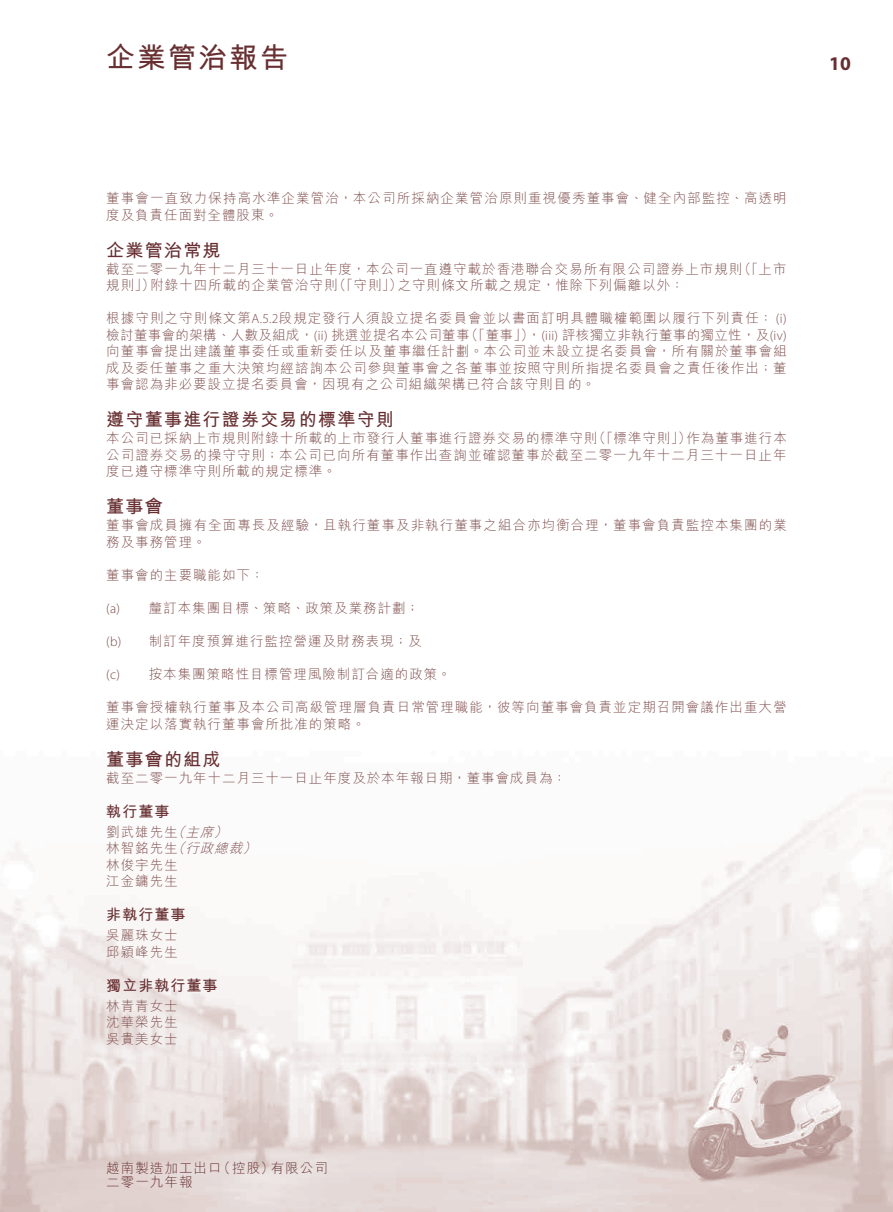
<style>
.page{position:relative;width:893px;height:1212px;background:#fff}
.page>*{position:absolute;margin:0;border:0;box-sizing:border-box;transform-origin:0 0}
.t1{font:700 28.5px "M Hei HK";letter-spacing:.08em;color:#672f31}
.t2{font:700 19.5px "Myriad Pro";color:#672f31}
._01_H1{font:700 18px "M Hei HK";letter-spacing:.07em;color:#672f31}
._02_H2{font:700 15px "M Hei HK";letter-spacing:.07em;color:#672f31}
._00_txt{font:300 13.5px/16.5px "M Hei HK";letter-spacing:.075em;color:#7d4d4b}
.t3{font:300 13.5px/14.4px "M Hei HK";letter-spacing:.08em;color:#672f31}
._00_txt-2{font:italic 300 13.5px "M Hei HK";color:#7d4d4b}
._00_txt-3{font:300 13.5px "Myriad Pro";color:#7d4d4b}
.s1{font-family:"Myriad Pro"}
</style>
<div class="page">
<img style="left:0;top:789px;width:893px;height:423px">
<h1 class="t1" style="left:106px;top:37px;width:184px">企業管治報告</h1>
<h2 class="t2" style="left:829px;top:51px;width:23px">10</h2>
<p class="_00_txt" style="left:106px;top:190px;width:682px">董事會一直致力保持高水準企業管治，本公司所採納企業管治原則重視優秀董事會、健全內部監控、高透明度及負責任面對全體股東。</p>
<p class="_01_H1" style="left:106px;top:237px;width:116px">企業管治常規</p>
<p class="_00_txt" style="left:738px;top:260px;width:50px">（「上市</p>
<p class="_00_txt" style="left:398px;top:260px;width:346px;text-indent:-291px">截至二零一九年十二月三十一日止年度，本公司一直遵守載於香港聯合交易所有限公司證券上市規則之守則條文所載之規定，惟除下列偏離以外：</p>
<p class="_00_txt" style="left:106px;top:277px;width:50px">規則」）</p>
<p class="_00_txt" style="left:106px;top:310px;width:682px;text-align:right">根據守則之守則條文第<span class="s1">A.5.2</span>段規定發行人須設立提名委員會並以書面訂明具體職權範圍以履行下列責任： <span class="s1">( (i</span>，<span class="s1">(iii)</span> 評核獨立非執行董事的獨立性，及 <span class="s1">i v( (</span></p>
<p class="_00_txt" style="left:333px;top:277px;width:71px">（「守則」）</p>
<p class="_00_txt" style="left:150px;top:277px;width:189px">附錄十四所載的企業管治守則</p>
<p class="_00_txt" style="left:465px;top:326px;width:71px">（「董事」）</p>
<p class="_00_txt" style="left:106px;top:326px;width:682px">檢討董事會的架構、人數及組成， <span class="s1">i i( )</span> 挑選並提名本公司董事<br>向董事會提出建議董事委任或重新委任以及董事繼任計劃。本公司並未設立提名委員會，所有關於董事會組成及委任董事之重大決策均經諮詢本公司參與董事會之各董事並按照守則所指提名委員會之責任後作出；董事會認為非必要設立提名委員會，因現有之公司組織架構已符合該守則目的。</p>
<p class="_01_H1" style="left:106px;top:407px;width:289px">遵守董事進行證券交易的標準守則</p>
<p class="_00_txt" style="left:686px;top:430px;width:102px">作為董事進行本</p>
<p class="_00_txt" style="left:593px;top:430px;width:100px">（「標準守則」）</p>
<p class="_00_txt" style="left:106px;top:430px;width:682px">本公司已採納上市規則附錄十所載的上市發行人董事進行證券交易的標準守則<br>公司證券交易的操守守則；本公司已向所有董事作出查詢並確認董事於截至二零一九年十二月三十一日止年度已遵守標準守則所載的規定標準。</p>
<p class="_01_H1" style="left:106px;top:494px;width:58px">董事會</p>
<p class="_00_txt" style="left:106px;top:517px;width:682px">董事會成員擁有全面專長及經驗，且執行董事及非執行董事之組合亦均衡合理，董事會負責監控本集團的業務及事務管理。</p>
<p class="_00_txt" style="left:106px;top:566px;width:159px">董事會的主要職能如下：</p>
<p class="_00_txt" style="left:149px;top:599px;width:272px">釐訂本集團目標、策略、政策及業務計劃;</p>
<p class="_00_txt-3" style="left:106px;top:600px;width:15px">a( )</p>
<p class="_00_txt-3" style="left:106px;top:633px;width:17px">b( )</p>
<p class="_00_txt" style="left:149px;top:632px;width:274px">制訂年度預算進行監控營運及財務表現；及</p>
<p class="_00_txt" style="left:149px;top:665px;width:304px">按本集團策略性目標管理風險制訂合適的政策。</p>
<p class="_00_txt-3" style="left:106px;top:666px;width:15px">c( )</p>
<p class="_00_txt" style="left:106px;top:698px;width:682px">董事會授權執行董事及本公司高級管理層負責日常管理職能，彼等向董事會負責並定期召開會議作出重大營運決定以落實執行董事會所批准的策略。</p>
<p class="_01_H1" style="left:106px;top:746px;width:116px">董事會的組成</p>
<p class="_00_txt" style="left:106px;top:769px;width:462px">截至二零一九年十二月三十一日止年度及於本年報日期，董事會成員為：</p>
<p class="_02_H2" style="left:106px;top:800px;width:65px">執行董事</p>
<p class="_00_txt-2" style="left:214px;top:822px;width:20px">(</p>
<p class="_00_txt-2" style="left:172px;top:822px;width:20px">（</p>
<p class="_00_txt" style="left:106px;top:823px;width:73px">劉武雄先生</p>
<p class="_00_txt-2" style="left:185px;top:822px;width:34px">主席</p>
<p class="_00_txt-2" style="left:172px;top:838px;width:20px">（</p>
<p class="_00_txt-2" style="left:243px;top:838px;width:20px">(</p>
<p class="_00_txt-2" style="left:185px;top:838px;width:63px">行政總裁</p>
<p class="_00_txt" style="left:106px;top:839px;width:73px">林智銘先生</p>
<p class="_00_txt" style="left:106px;top:856px;width:73px">林俊宇先生</p>
<p class="_00_txt" style="left:106px;top:872px;width:73px">江金鏞先生</p>
<p class="_02_H2" style="left:106px;top:904px;width:81px">非執行董事</p>
<p class="_00_txt" style="left:106px;top:926px;width:73px">吳麗珠女士</p>
<p class="_00_txt" style="left:106px;top:943px;width:73px">邱穎峰先生</p>
<p class="_02_H2" style="left:106px;top:974px;width:113px">獨立非執行董事</p>
<p class="_00_txt" style="left:106px;top:997px;width:73px">林青青女士</p>
<p class="_00_txt" style="left:106px;top:1013px;width:73px">沈華榮先生</p>
<p class="_00_txt" style="left:106px;top:1030px;width:73px">吳貴美女士</p>
<p class="t3" style="left:217px;top:1160px;width:59px">（控股）</p>
<p class="t3" style="left:106px;top:1160px;width:117px">越南製造加工出口二零一九年報</p>
<p class="t3" style="left:271px;top:1160px;width:59px">有限公司</p>
</div>
